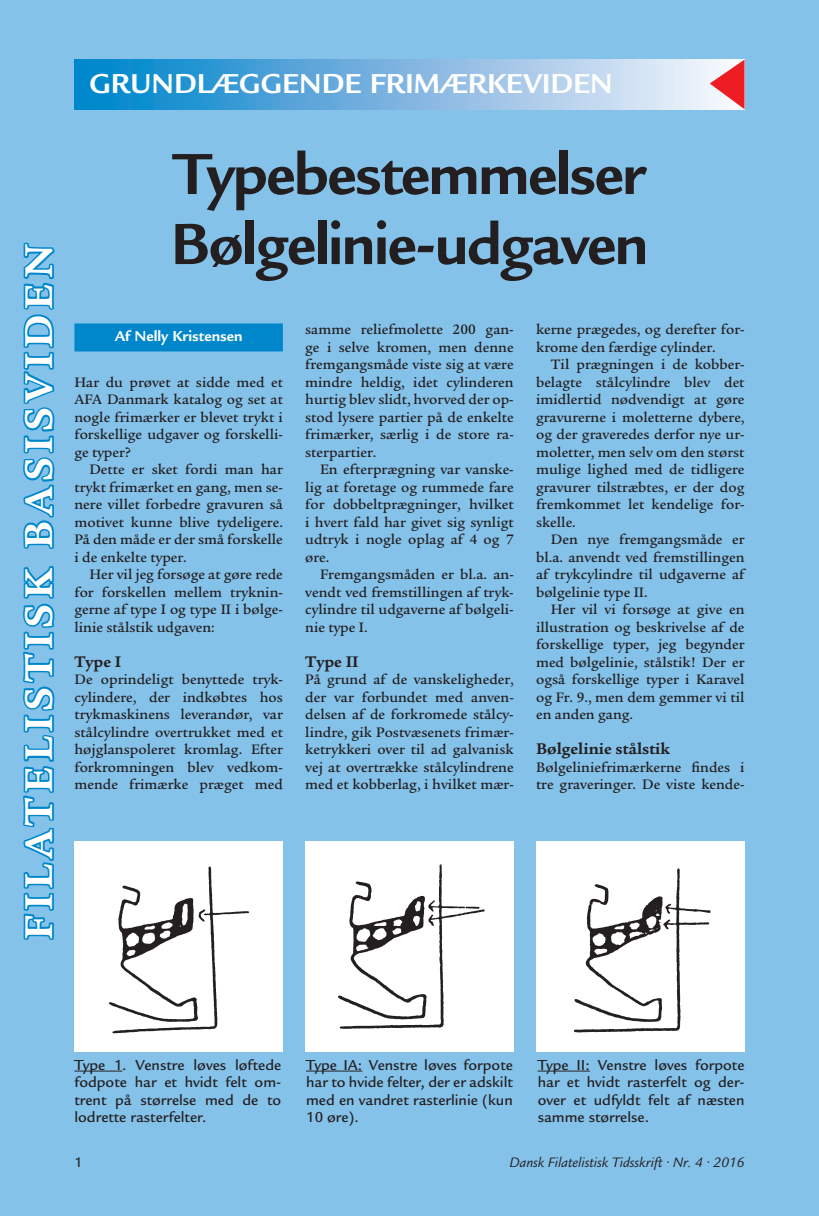
<style>
.page{position:relative;width:819px;height:1216px;background:#fff}
.page>*{position:absolute;margin:0;border:0;box-sizing:border-box;transform-origin:0 0}
.t1{font:700 63px/70px "Legacy Sans Std";letter-spacing:-.025em;color:#231f20}
.t2{font:700 42px "Legacy Serif Std";letter-spacing:.115em;color:#fff}
.t3{font:700 29.75px "Legacy Sans Std";color:#fff}
.t4{font:700 16.62px "Legacy Serif Std";color:#231f20}
.t5{font:500 15.75px/17.5px "Legacy Sans Std";color:#231f20;text-align:justify}
.t6{font:700 15.75px "Legacy Sans Std";color:#fff}
.t7{font:500 14.88px/17.5px "Legacy Serif Std";color:#231f20;text-align:justify}
.t8{font:italic 14.88px "Legacy Sans Std";color:#231f20}
.t9{font:500 14.88px "Legacy Sans Std";color:#231f20}
</style>
<div class="page">
<div style="left:0;top:0;width:819px;height:1215px;background:#85c2ea"></div>
<svg style="left:23px;top:242px;width:32px;height:698px"></svg>
<div style="left:536px;top:841px;width:208px;height:210px;background:#fff"></div>
<div style="left:305px;top:841px;width:208px;height:210px;background:#fff"></div>
<div style="left:74px;top:60px;width:670px;height:49px;background:linear-gradient(to right,#007fc9,#fff2fb)"></div>
<svg style="left:709px;top:60px;width:35px;height:49px;background:#f08c91"></svg>
<div style="left:74px;top:323px;width:209px;height:28px;background:#0087cb"></div>
<div style="left:74px;top:841px;width:209px;height:210px;background:#fff"></div>
<hr style="left:74px;top:1070px;width:48px;height:1px;background:#231f20">
<hr style="left:306px;top:1070px;width:56px;height:1px;background:#231f20">
<hr style="left:537px;top:1070px;width:52px;height:1px;background:#231f20">
<img style="left:108px;top:866px;width:142px;height:168px">
<img style="left:338px;top:864px;width:147px;height:165px">
<img style="left:573px;top:868px;width:138px;height:165px">
<h3 class="t3" style="left:89px;top:66px;width:525px">GRUNDLÆGGENDE FRIMÆRKEVIDEN</h3>
<h2 class="t2" style="left:14px;top:939px;width:697px;rotate:-90deg">FILATELISTISK BASISVIDEN</h2>
<h1 class="t1" style="left:170px;top:139px;width:479px">Typebestemmelser<br>Bølgelinie-udgaven</h1>
<p class="t6" style="left:115px;top:327px;width:129px">Af Nelly Kristensen</p>
<p class="t7" style="left:74px;top:373px;width:210px">Har du prøvet at sidde med et AFA Danmark katalog og set at nogle frimærker er blevet trykt i forskellige udgaver og forskelli&shy;ge typer?</p>
<p class="t7" style="left:74px;top:461px;width:210px;text-indent:15px">Dette er sket fordi man har trykt frimærket en gang, men se&shy;nere villet forbedre gravuren så motivet kunne blive tydeligere.<br>På den måde er der små forskelle i de enkelte typer.</p>
<p class="t7" style="left:74px;top:566px;width:210px;text-indent:15px">Her vil jeg forsøge at gøre rede for forskellen mellem tryknin&shy;gerne af type I og type II i bølge&shy;linie stålstik udgaven:</p>
<p class="t4" style="left:74px;top:651px;width:48px">Type I</p>
<p class="t7" style="left:74px;top:671px;width:210px">De oprindeligt benyttede tryk&shy;cylindere, der indkøbtes hos trykmaskinens leverandør, var stålcylindre overtrukket med et højglanspoleret kromlag. Efter forkromningen blev vedkom&shy;mende frimærke præget med</p>
<p class="t7" style="left:305px;top:321px;width:210px">samme reliefmolette 200 gan&shy;ge i selve kromen, men denne fremgangsmåde viste sig at være mindre heldig, idet cylinderen hurtig blev slidt, hvorved der op&shy;stod lysere partier på de enkelte frimærker, særlig i de store ra&shy;sterpartier.</p>
<p class="t7" style="left:305px;top:461px;width:210px;text-indent:15px">En efterprægning var vanske&shy;lig at foretage og rummede fare for dobbeltprægninger, hvilket i hvert fald har givet sig synligt udtryk i nogle oplag af 4 og 7 øre.</p>
<p class="t7" style="left:305px;top:566px;width:210px;text-indent:15px">Fremgangsmåden er bl.a. an&shy;vendt ved fremstillingen af tryk&shy;cylindre til udgaverne af bølgeli&shy;nie type I.</p>
<p class="t4" style="left:305px;top:651px;width:55px">Type II</p>
<p class="t7" style="left:305px;top:671px;width:210px">På grund af de vanskeligheder, der var forbundet med anven&shy;delsen af de forkromede stålcy&shy;lindre, gik Postvæsenets frimær&shy;ketrykkeri over til ad galvanisk vej at overtrække stålcylindrene med et kobberlag, i hvilket mær-</p>
<p class="t7" style="left:536px;top:321px;width:210px">kerne prægedes, og derefter for&shy;krome den færdige cylinder.</p>
<p class="t7" style="left:536px;top:356px;width:210px;text-indent:15px">Til prægningen i de kobber&shy;belagte stålcylindre blev det imidlertid nødvendigt at gøre gravurerne i moletterne dybere, og der graveredes derfor nye ur&shy;moletter, men selv om den størst mulige lighed med de tidligere gravurer tilstræbtes, er der dog fremkommet let kendelige for&shy;skelle.</p>
<p class="t7" style="left:536px;top:530px;width:210px;text-indent:15px">Den nye fremgangsmåde er bl.a. anvendt ved fremstillingen af trykcylindre til udgaverne af bølgelinie type II.</p>
<p class="t7" style="left:536px;top:600px;width:210px;text-indent:15px">Her vil vi forsøge at give en illustration og beskrivelse af de forskellige typer, jeg begynder med bølgelinie, stålstik! Der er også forskellige typer i Karavel og Fr. 9., men dem gemmer vi til en anden gang.</p>
<p class="t4" style="left:536px;top:739px;width:135px">Bølgelinie stålstik</p>
<p class="t7" style="left:536px;top:758px;width:210px">Bølgeliniefrimærkerne findes i tre graveringer. De viste kende-</p>
<p class="t5" style="left:74px;top:1055px;width:208px">Type 1. Venstre løves løftede fodpote har et hvidt felt om&shy;trent på størrelse med de to lodrette rasterfelter.</p>
<p class="t5" style="left:306px;top:1055px;width:208px">Type IA: Venstre løves forpote har to hvide felter, der er adskilt med en vandret rasterlinie (kun 10 øre).</p>
<p class="t5" style="left:537px;top:1055px;width:208px">Type II: Venstre løves forpote har et hvidt rasterfelt og der&shy;over et udfyldt felt af næsten samme størrelse.</p>
<p class="t9" style="left:74px;top:1154px;width:10px">1</p>
<p class="t8" style="left:509px;top:1154px;width:236px">Dansk Filatelistisk Tidsskrift • Nr. 4 • 2016</p>
</div>
